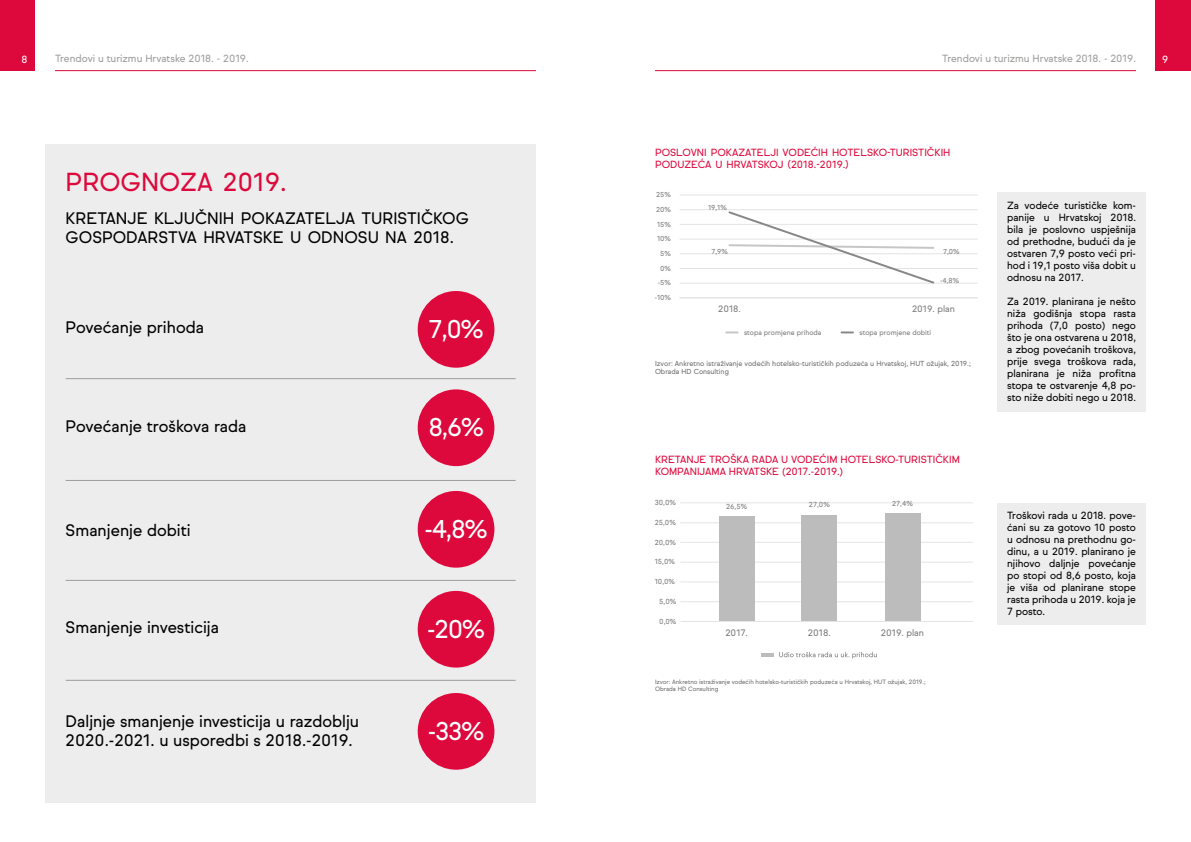
<style>
.page{position:relative;width:1191px;height:842px;background:#fff}
.page>*{position:absolute;margin:0;border:0;box-sizing:border-box;transform-origin:0 0}
.t1{font:25px "Sul Sans";color:#dd083b}
.t2{font:24.6px "Sul Sans";color:#fff}
.t3{font:16px/19.2px "Sul Sans";color:#000}
.t4{font:10px/12px "Sul Sans";color:#000;text-align:justify}
.t5{font:10px/12px "Sul Sans";color:#dd083b}
.t6{font:10px "Sul Sans";color:#9d9d9c}
.t7{font:10px "Sul Sans";color:#fff}
.t8{font:9px "Sul Sans";color:#7b7b7b}
.t9{font:8.9px "Sul Sans";color:#7b7b7b}
.t10{font:7px/8.4px "Sul Sans";color:#706f6f}
.t11{font:7px "Sul Sans";color:#7b7b7b}
.t12{font:7px "Sul Sans";color:#7c7b7b}
.t13{font:6.9px "Sul Sans";color:#7b7b7b}
.t14{font:6.9px "Sul Sans";color:#7c7b7b}
.t15{font:6px/7.2px "Sul Sans";color:#706f6f}
</style>
<div class="page">
<div style="left:0;top:0;width:35px;height:71px;background:#dd083b"></div>
<div style="left:1155px;top:0;width:36px;height:71px;background:#dd083b"></div>
<hr style="left:55px;top:70px;width:481px;height:1px;background:#dd083b">
<hr style="left:655px;top:70px;width:481px;height:1px;background:#dd083b">
<div style="left:996px;top:192px;width:149px;height:220px;background:#ededed"></div>
<div style="left:45px;top:144px;width:491px;height:658px;background:#ededed"></div>
<div style="left:418px;top:291px;width:76px;height:77px;background:#dd083b;border-radius:50%"></div>
<div style="left:418px;top:389px;width:76px;height:77px;background:#dd083b;border-radius:50%"></div>
<div style="left:418px;top:491px;width:76px;height:77px;background:#dd083b;border-radius:50%"></div>
<div style="left:418px;top:591px;width:76px;height:77px;background:#dd083b;border-radius:50%"></div>
<div style="left:418px;top:693px;width:76px;height:77px;background:#dd083b;border-radius:50%"></div>
<hr style="left:66px;top:378px;width:449px;height:1px;background:#9d9d9c">
<hr style="left:66px;top:480px;width:449px;height:1px;background:#9d9d9c">
<hr style="left:66px;top:580px;width:449px;height:1px;background:#9d9d9c">
<hr style="left:66px;top:680px;width:449px;height:1px;background:#9d9d9c">
<hr style="left:679px;top:195px;width:298px;height:1px;background:#e3e3e3">
<hr style="left:679px;top:210px;width:298px;height:1px;background:#e3e3e3">
<hr style="left:679px;top:224px;width:298px;height:1px;background:#e3e3e3">
<hr style="left:679px;top:239px;width:298px;height:1px;background:#e3e3e3">
<hr style="left:679px;top:254px;width:298px;height:1px;background:#e3e3e3">
<hr style="left:679px;top:268px;width:298px;height:1px;background:#e3e3e3">
<hr style="left:679px;top:283px;width:298px;height:1px;background:#e3e3e3">
<hr style="left:679px;top:298px;width:298px;height:1px;background:#e3e3e3">
<hr style="left:679px;top:297px;width:298px;height:1px;background:#e3e3e3">
<svg style="left:727px;top:210px;width:208px;height:74px"></svg>
<svg style="left:726px;top:331px;width:11px;height:2px"></svg>
<svg style="left:841px;top:331px;width:12px;height:2px"></svg>
<div style="left:996px;top:503px;width:149px;height:122px;background:#ededed"></div>
<hr style="left:680px;top:503px;width:293px;height:1px;background:#e6e4e6">
<hr style="left:680px;top:523px;width:293px;height:1px;background:#e6e4e6">
<hr style="left:680px;top:542px;width:293px;height:1px;background:#e6e4e6">
<hr style="left:680px;top:562px;width:293px;height:1px;background:#e6e4e6">
<hr style="left:680px;top:582px;width:293px;height:1px;background:#e6e4e6">
<hr style="left:680px;top:601px;width:293px;height:1px;background:#e6e4e6">
<div style="left:885px;top:513px;width:35px;height:108px;background:#bdbcbc"></div>
<div style="left:801px;top:515px;width:36px;height:106px;background:#bdbcbc"></div>
<div style="left:719px;top:516px;width:35px;height:105px;background:#bdbcbc"></div>
<hr style="left:680px;top:621px;width:293px;height:1px;background:#e6e4e6">
<hr style="left:761px;top:653px;width:12px;height:4px;background:#bdbcbc">
<svg style="left:779px;top:652px;width:97px;height:7px"></svg>
<p class="t7" style="left:22px;top:53px;width:7px">8</p>
<p class="t6" style="left:55px;top:52px;width:195px">Trendovi u turizmu Hrvatske 2018. - 2019.</p>
<p class="t6" style="left:942px;top:52px;width:195px">Trendovi u turizmu Hrvatske 2018. - 2019.</p>
<p class="t7" style="left:1162px;top:53px;width:8px">9</p>
<h1 class="t1" style="left:66px;top:167px;width:223px">PROGNOZA 2019.</h1>
<h3 class="t3" style="left:66px;top:209px;width:405px">KRETANJE KLJUČNIH POKAZATELJA TURISTIČKOG<br>GOSPODARSTVA HRVATSKE U ODNOSU NA 2018.</h3>
<h3 class="t3" style="left:66px;top:317px;width:140px">Povećanje prihoda</h3>
<h2 class="t2" style="left:428px;top:314px;width:57px">7,0%</h2>
<h3 class="t3" style="left:66px;top:417px;width:182px">Povećanje troškova rada</h3>
<h2 class="t2" style="left:428px;top:413px;width:57px">8,6%</h2>
<h3 class="t3" style="left:66px;top:520px;width:126px">Smanjenje dobiti</h3>
<h2 class="t2" style="left:424px;top:514px;width:64px">-4,8%</h2>
<h3 class="t3" style="left:66px;top:617px;width:155px">Smanjenje investicija</h3>
<h2 class="t2" style="left:427px;top:614px;width:59px">-20%</h2>
<h3 class="t3" style="left:66px;top:712px;width:295px">Daljnje smanjenje investicija u razdoblju<br>2020.-2021. u usporedbi s 2018.-2019.</h3>
<h2 class="t2" style="left:428px;top:716px;width:58px">-33%</h2>
<p class="t5" style="left:655px;top:146px;width:297px">POSLOVNI POKAZATELJI VODEĆIH HOTELSKO-TURISTIČKIH<br>PODUZEĆA U HRVATSKOJ (2018.-2019.)</p>
<p class="t13" style="left:656px;top:191px;width:16px">25%</p>
<p class="t13" style="left:656px;top:205px;width:16px">20%</p>
<p class="t13" style="left:657px;top:220px;width:15px">15%</p>
<p class="t13" style="left:657px;top:235px;width:15px">10%</p>
<p class="t13" style="left:660px;top:249px;width:12px">5%</p>
<p class="t13" style="left:660px;top:264px;width:12px">0%</p>
<p class="t13" style="left:658px;top:279px;width:14px">-5%</p>
<p class="t13" style="left:654px;top:293px;width:18px">-10%</p>
<p class="t14" style="left:708px;top:203px;width:20px">19,1%</p>
<p class="t14" style="left:711px;top:247px;width:18px">7,9%</p>
<p class="t14" style="left:943px;top:247px;width:18px">7,0%</p>
<p class="t14" style="left:940px;top:277px;width:20px">-4,8%</p>
<p class="t9" style="left:718px;top:303px;width:24px">2018.</p>
<p class="t9" style="left:912px;top:303px;width:44px">2019. plan</p>
<p class="t13" style="left:744px;top:328px;width:79px">stopa promjene prihoda</p>
<p class="t13" style="left:859px;top:328px;width:73px">stopa promjene dobiti</p>
<p class="t10" style="left:655px;top:359px;width:317px">Izvor: Ankretno istraživanje vodećih hotelsko-turističkih poduzeća u Hrvatskoj, HUT ožujak, 2019.;<br>Obrada HD Consulting</p>
<p class="t5" style="left:655px;top:453px;width:306px">KRETANJE TROŠKA RADA U VODEĆIM HOTELSKO-TURISTIČKIM<br>KOMPANIJAMA HRVATSKE (2017.-2019.)</p>
<p class="t11" style="left:654px;top:498px;width:23px">30,0%</p>
<p class="t11" style="left:654px;top:518px;width:23px">25,0%</p>
<p class="t11" style="left:654px;top:538px;width:23px">20,0%</p>
<p class="t11" style="left:654px;top:558px;width:22px">15,0%</p>
<p class="t11" style="left:654px;top:577px;width:22px">10,0%</p>
<p class="t11" style="left:659px;top:597px;width:19px">5,0%</p>
<p class="t11" style="left:659px;top:617px;width:19px">0,0%</p>
<p class="t12" style="left:726px;top:503px;width:23px">26,5%</p>
<p class="t12" style="left:809px;top:501px;width:22px">27,0%</p>
<p class="t12" style="left:892px;top:499px;width:22px">27,4%</p>
<p class="t8" style="left:725px;top:627px;width:24px">2017.</p>
<p class="t8" style="left:808px;top:627px;width:24px">2018.</p>
<p class="t8" style="left:881px;top:627px;width:45px">2019. plan</p>
<p class="t15" style="left:655px;top:678px;width:272px">Izvor: Ankretno istraživanje vodećih hotelsko-turističkih poduzeća u Hrvatskoj, HUT ožujak, 2019.;<br>Obrada HD Consulting</p>
<p class="t4" style="left:1007px;top:199px;width:130px">Za vodeće turističke kom&shy;panije u Hrvatskoj 2018. bila je poslovno uspješnija od prethodne, budući da je ostvaren 7,9 posto veći pri&shy;hod i 19,1 posto viša dobit u odnosu na 2017.</p>
<p class="t4" style="left:1007px;top:295px;width:130px">Za 2019. planirana je nešto niža godišnja stopa rasta prihoda (7,0 posto) nego što je ona ostvarena u 2018, a zbog povećanih troškova, prije svega troškova rada, planirana je niža profitna stopa te ostvarenje 4,8 po&shy;sto niže dobiti nego u 2018.</p>
<p class="t4" style="left:1007px;top:510px;width:130px">Troškovi rada u 2018. pove&shy;ćani su za gotovo 10 posto u odnosu na prethodnu go&shy;dinu, a u 2019. planirano je njihovo daljnje povećanje po stopi od 8,6 posto, koja je viša od planirane stope rasta prihoda u 2019. koja je 7 posto.</p>
</div>
